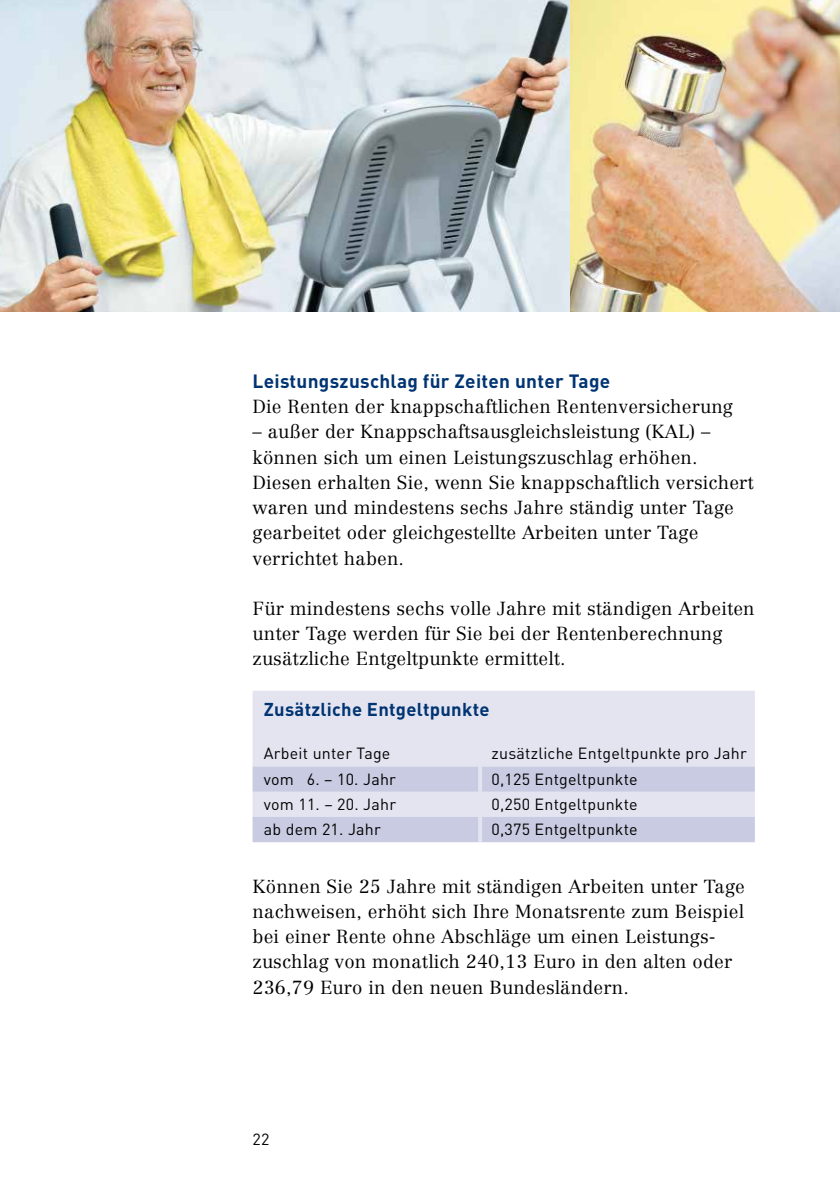
<style>
.page{position:relative;width:840px;height:1191px;background:#fff}
.page>*{position:absolute;margin:0;border:0;box-sizing:border-box;transform-origin:0 0}
.t1{font:700 19px "DIN";letter-spacing:.015em;color:#003472}
.t2{font:300 18.6px/25.2px "Centennial LT Pro";letter-spacing:.01em;color:#000}
.t3{font:700 18.4px "DIN";letter-spacing:.015em;color:#003472}
.t4{font:16px "DIN";letter-spacing:.015em;color:#000}
</style>
<div class="page">
<div style="left:252px;top:691px;width:502px;height:75px;background:#e3e4f0"></div>
<svg style="left:252px;top:766px;width:502px;height:76px;background:#d1d3e6"></svg>
<hr style="left:478px;top:741px;width:4px;height:25px;background:#e3e4f0">
<hr style="left:478px;top:766px;width:4px;height:25px;background:#e3e4f0">
<hr style="left:478px;top:791px;width:4px;height:26px;background:#e3e4f0">
<hr style="left:478px;top:817px;width:4px;height:25px;background:#e3e4f0">
<img style="left:0;top:0;width:839px;height:312px">
<h3 class="t1" style="left:252px;top:368px;width:359px">Leistungszuschlag für Zeiten unter Tage</h3>
<p class="t2" style="left:252px;top:394px;width:481px">Die Renten der knappschaftlichen Rentenversicherung</p>
<p class="t2" style="left:252px;top:419px;width:502px">– außer der Knappschaftsausgleichsleistung (KAL) – können sich um einen Leistungszuschlag erhöhen.<br>Diesen erhalten Sie, wenn Sie knappschaftlich versichert waren und mindestens sechs Jahre ständig unter Tage gearbeitet oder gleichgestellte Arbeiten unter Tage verrichtet haben.</p>
<p class="t2" style="left:252px;top:596px;width:503px">Für mindestens sechs volle Jahre mit ständigen Arbeiten unter Tage werden für Sie bei der Rentenberechnung zusätzliche Entgeltpunkte ermittelt.</p>
<h3 class="t3" style="left:264px;top:697px;width:227px">Zusätzliche Entgeltpunkte</h3>
<p class="t4" style="left:264px;top:743px;width:128px">Arbeit unter Tage</p>
<p class="t4" style="left:491px;top:743px;width:256px">zusätzliche Entgeltpunkte pro Jahr</p>
<p class="t4" style="left:264px;top:769px;width:133px">vom 6. – 10. Jahr</p>
<p class="t4" style="left:491px;top:769px;width:148px">0,125 Entgeltpunkte</p>
<p class="t4" style="left:264px;top:794px;width:134px">vom 11. – 20. Jahr</p>
<p class="t4" style="left:491px;top:794px;width:148px">0,250 Entgeltpunkte</p>
<p class="t4" style="left:264px;top:819px;width:118px">ab dem 21. Jahr</p>
<p class="t4" style="left:491px;top:819px;width:148px">0,375 Entgeltpunkte</p>
<p class="t2" style="left:252px;top:873px;width:493px">Können Sie 25 Jahre mit ständigen Arbeiten unter Tage nachweisen, erhöht sich Ihre Monatsrente zum Beispiel bei einer Rente ohne Abschläge um einen Leistungs&shy;zuschlag von monatlich 240,13 Euro in den alten oder 236,79 Euro in den neuen Bundesländern.</p>
<p class="t4" style="left:252px;top:1129px;width:18px">22</p>
</div>
